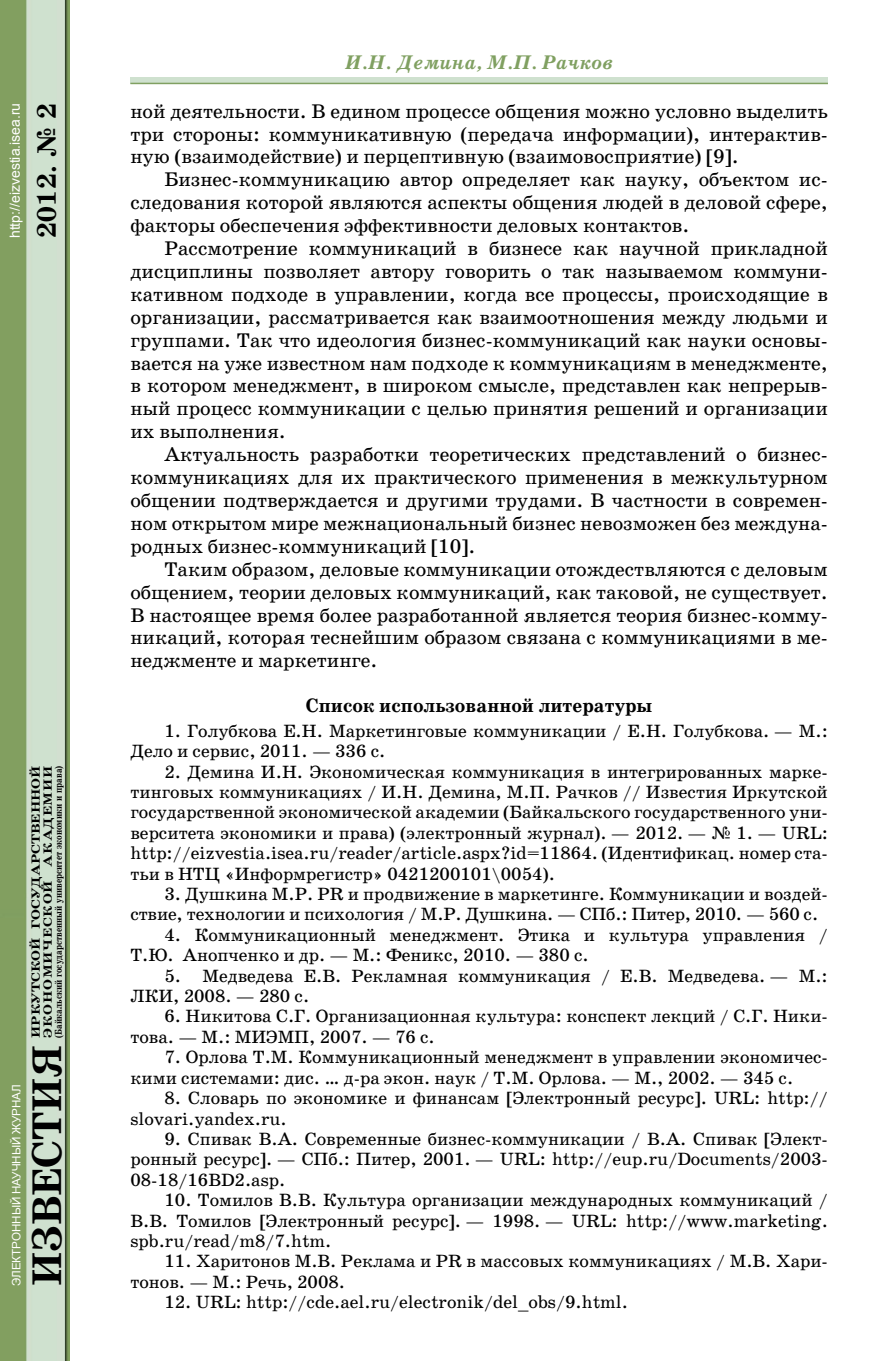
<style>
.page{position:relative;width:896px;height:1361px;background:#fff}
.page>*{position:absolute;margin:0;border:0;box-sizing:border-box;transform-origin:0 0}
.t1{font:700 42px "School Book C";color:#000}
.t2{font:700 27px "School Book C";color:#000}
.t3{font:20px/22.8px "School Book C";color:#000;text-align:justify}
.t4{font:italic 700 20px "School Book C";color:#80a061}
.t5{font:700 19.6px "School Book C";color:#000}
.t6{font:18px/20.4px "School Book C";color:#000}
.t7{font:14px "Arial";color:#fff}
.t8{font:700 12px/12px "School Book C";color:#000;scale:1.25 1}
.t9{font:11.6px "Arial";color:#fff}
.t10{font:700 10px "School Book C";color:#000;scale:.85 1}
</style>
<div class="page">
<img style="left:0;top:0;width:70px;height:1361px">
<svg style="left:130px;top:77px;width:698px;height:6px;background:#cbddc9"></svg>
<hr style="left:130px;top:83px;width:698px;height:1px;background:#80a061">
<p class="t7" style="left:6px;top:238px;width:137px;rotate:-90deg">http://eizvestia.isea.ru</p>
<h2 class="t2" style="left:32px;top:238px;width:136px;rotate:-90deg">2012. № 2</h2>
<p class="t9" style="left:9px;top:1286px;width:203px;rotate:-90deg">ЭЛЕКТРОННЫЙ НАУЧНЫЙ ЖУРНАЛ</p>
<p class="t8" style="left:30px;top:1037px;width:219px;rotate:-90deg">ИРКУТСКОЙ ГОСУДАРСТВЕННОЙ<br>ЭКОНОМИЧЕСКОЙ АКАДЕМИИ</p>
<p class="t10" style="left:53px;top:1037px;width:322px;rotate:-90deg">(Байкальский государственный университет экономики и права)</p>
<h1 class="t1" style="left:23px;top:1286px;width:243px;rotate:-90deg">ИЗВЕСТИЯ</h1>
<p class="t4" style="left:345px;top:51px;width:270px">И.Н. Демина, М.П. Рачков</p>
<p class="t3" style="left:130px;top:100px;width:699px">ной деятельности. В едином процессе общения можно условно выделить три стороны: коммуникативную (передача информации), интерактив&shy;ную (взаимодействие) и перцептивную (взаимовосприятие) [9].</p>
<p class="t3" style="left:130px;top:168px;width:699px;text-indent:34px">Бизнес-коммуникацию автор определяет как науку, объектом ис&shy;следования которой являются аспекты общения людей в деловой сфере, факторы обеспечения эффективности деловых контактов.</p>
<p class="t3" style="left:130px;top:237px;width:699px;text-indent:34px">Рассмотрение коммуникаций в бизнесе как научной прикладной дисциплины позволяет автору говорить о так называемом коммуни&shy;кативном подходе в управлении, когда все процессы, происходящие в организации, рассматривается как взаимоотношения между людьми и группами. Так что идеология бизнес-коммуникаций как науки основы&shy;вается на уже известном нам подходе к коммуникациям в менеджменте, в котором менеджмент, в широком смысле, представлен как непрерыв&shy;ный процесс коммуникации с целью принятия решений и организации их выполнения.</p>
<p class="t3" style="left:130px;top:443px;width:699px;text-indent:34px">Актуальность разработки теоретических представлений о бизнес&shy;коммуникациях для их практического применения в межкультурном общении подтверждается и другими трудами. В частности в современ&shy;ном открытом мире межнациональный бизнес невозможен без междуна&shy;родных бизнес-коммуникаций [10].</p>
<p class="t3" style="left:130px;top:558px;width:699px;text-indent:34px">Таким образом, деловые коммуникации отождествляются с деловым общением, теории деловых коммуникаций, как таковой, не существует.<br>В настоящее время более разработанной является теория бизнес-комму&shy;никаций, которая теснейшим образом связана с коммуникациями в ме&shy;неджменте и маркетинге.</p>
<p class="t5" style="left:306px;top:694px;width:348px">Список использованной литературы</p>
<p class="t6" style="left:130px;top:721px;width:699px;text-indent:34px">1. Голубкова Е.Н. Маркетинговые коммуникации / Е.Н. Голубкова. — М.:<br>Дело и сервис, 2011. — 336 с.</p>
<p class="t6" style="left:130px;top:761px;width:699px;text-align:justify;text-indent:34px">2. Демина И.Н. Экономическая коммуникация в интегрированных марке&shy;тинговых коммуникациях / И.Н. Демина, М.П. Рачков // Известия Иркутской государственной экономической академии (Байкальского государственного уни&shy;верситета экономики и права) (электронный журнал). — 2012. — № 1. — URL: http://eizvestia.isea.ru/reader/article.aspx?id=11864. (Идентификац. номер ста&shy;тьи в НТЦ «Информрегистр» 0421200101\0054).</p>
<p class="t6" style="left:130px;top:884px;width:699px;text-indent:34px">3. Душкина М.Р. PR и продвижение в маркетинге. Коммуникации и воздей&shy;ствие, технологии и психология / М.Р. Душкина. — СПб.: Питер, 2010. — 560 с.</p>
<p class="t6" style="left:130px;top:925px;width:699px;text-indent:34px">4. Коммуникационный менеджмент. Этика и культура управления /<br>Т.Ю. Анопченко и др. — М.: Феникс, 2010. — 380 с.</p>
<p class="t6" style="left:130px;top:965px;width:699px;text-indent:34px">5. Медведева Е.В. Рекламная коммуникация / Е.В. Медведева. — М.:<br>ЛКИ, 2008. — 280 с.</p>
<p class="t6" style="left:130px;top:1006px;width:699px;text-indent:34px">6. Никитова С.Г. Организационная культура: конспект лекций / С.Г. Ники&shy;това. — М.: МИЭМП, 2007. — 76 с.</p>
<p class="t6" style="left:130px;top:1047px;width:699px;text-indent:34px">7. Орлова Т.М. Коммуникационный менеджмент в управлении экономичес&shy;кими системами: дис. … д-ра экон. наук / Т.М. Орлова. — М., 2002. — 345 с.</p>
<p class="t6" style="left:130px;top:1088px;width:699px;text-indent:34px">8. Словарь по экономике и финансам [Электронный ресурс]. URL: http:// slovari.yandex.ru.</p>
<p class="t6" style="left:130px;top:1129px;width:699px;text-align:justify;text-indent:34px">9. Спивак В.А. Современные бизнес-коммуникации / В.А. Спивак [Элект&shy;ронный ресурс]. — СПб.: Питер, 2001. — URL: http://eup.ru/Documents/2003- 08-18/16BD2.asp.</p>
<p class="t6" style="left:130px;top:1190px;width:699px;text-align:justify;text-indent:34px">10. Томилов В.В. Культура организации международных коммуникаций / В.В. Томилов [Электронный ресурс]. — 1998. — URL: http://www.marketing. spb.ru/read/m8/7.htm.</p>
<p class="t6" style="left:130px;top:1251px;width:699px;text-indent:34px">11. Харитонов М.В. Реклама и PR в массовых коммуникациях / М.В. Хари&shy;тонов. — М.: Речь, 2008.</p>
<p class="t6" style="left:164px;top:1292px;width:465px">12. URL: http://cde.ael.ru/electronik/del_obs/9.html.</p>
</div>
